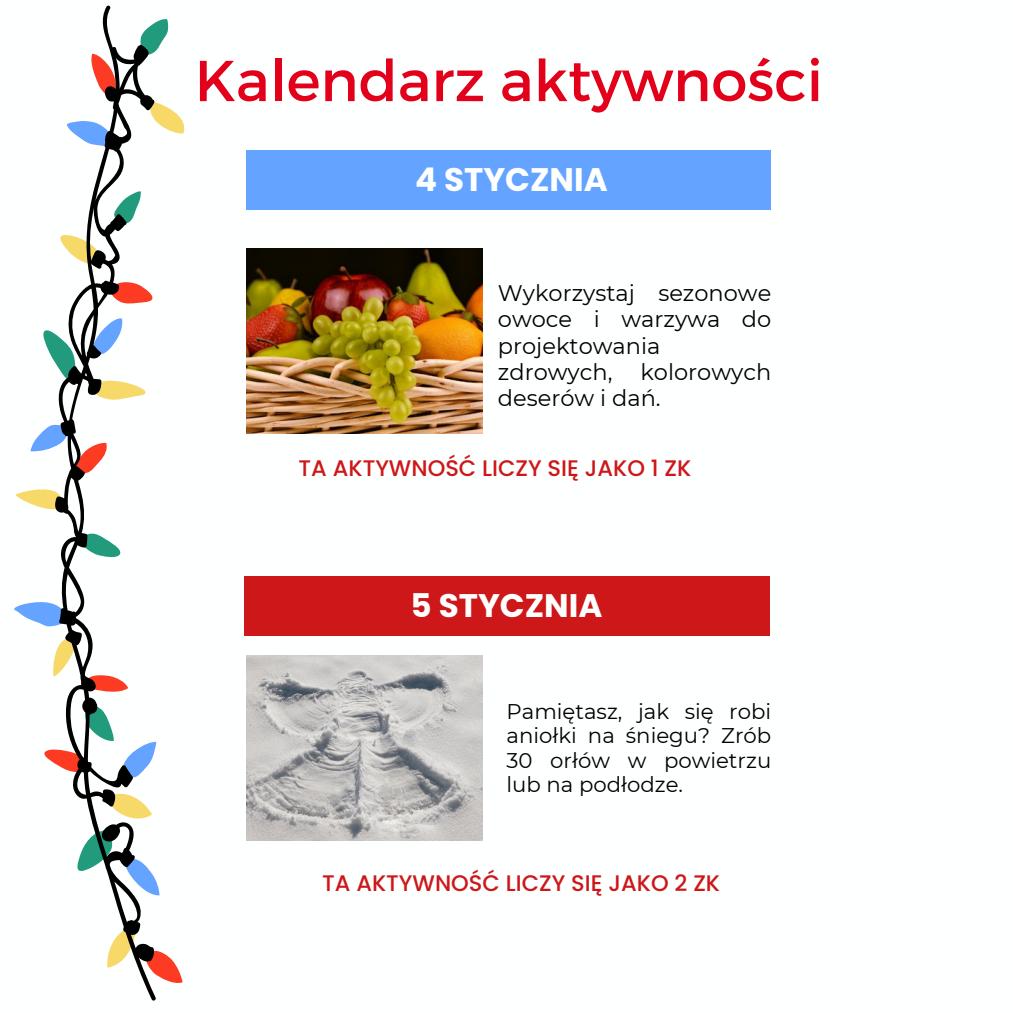
<style>
.page{position:relative;width:1013px;height:1013px;background:#fff}
.page>*{position:absolute;margin:0;border:0;box-sizing:border-box;transform-origin:0 0}
.t1{font:57.5px "Montserrat";color:#e2001a}
.t2{font:700 32.62px "Poppins";color:#feffff}
.t3{font:22.5px/26.2px "Montserrat";color:#000}
.t4{font:500 22.5px "Poppins";color:#cd1719}
.t5{font:21.25px/24.4px "Montserrat";color:#000;text-align:justify}
</style>
<div class="page">
<div style="left:246px;top:151px;width:525px;height:59px;background:#64a3ff"></div>
<div style="left:244px;top:576px;width:525px;height:59px;background:#cd1719"></div>
<svg style="left:15px;top:103px;width:170px;height:864px"></svg>
<svg style="left:54px;top:5px;width:103px;height:996px"></svg>
<img style="left:246px;top:248px;width:237px;height:185px">
<img style="left:246px;top:655px;width:237px;height:185px">
<p class="t1" style="left:195px;top:43px;width:630px">Kalendarz aktywności</p>
<p class="t2" style="left:415px;top:156px;width:194px">4 STYCZNIA</p>
<p class="t3" style="left:498px;top:280px;width:275px">Wykorzystaj sezonowe owoce i warzywa do projektowania zdrowych, kolorowych deserów i dań.</p>
<p class="t4" style="left:298px;top:452px;width:394px">TA AKTYWNOŚĆ LICZY SIĘ JAKO 1 ZK</p>
<p class="t2" style="left:410px;top:582px;width:193px">5 STYCZNIA</p>
<p class="t5" style="left:506px;top:699px;width:266px">Pamiętasz, jak się robi aniołki na śniegu? Zrób 30 orłów w powietrzu lub na podłodze.</p>
<p class="t4" style="left:322px;top:867px;width:399px">TA AKTYWNOŚĆ LICZY SIĘ JAKO 2 ZK</p>
</div>
